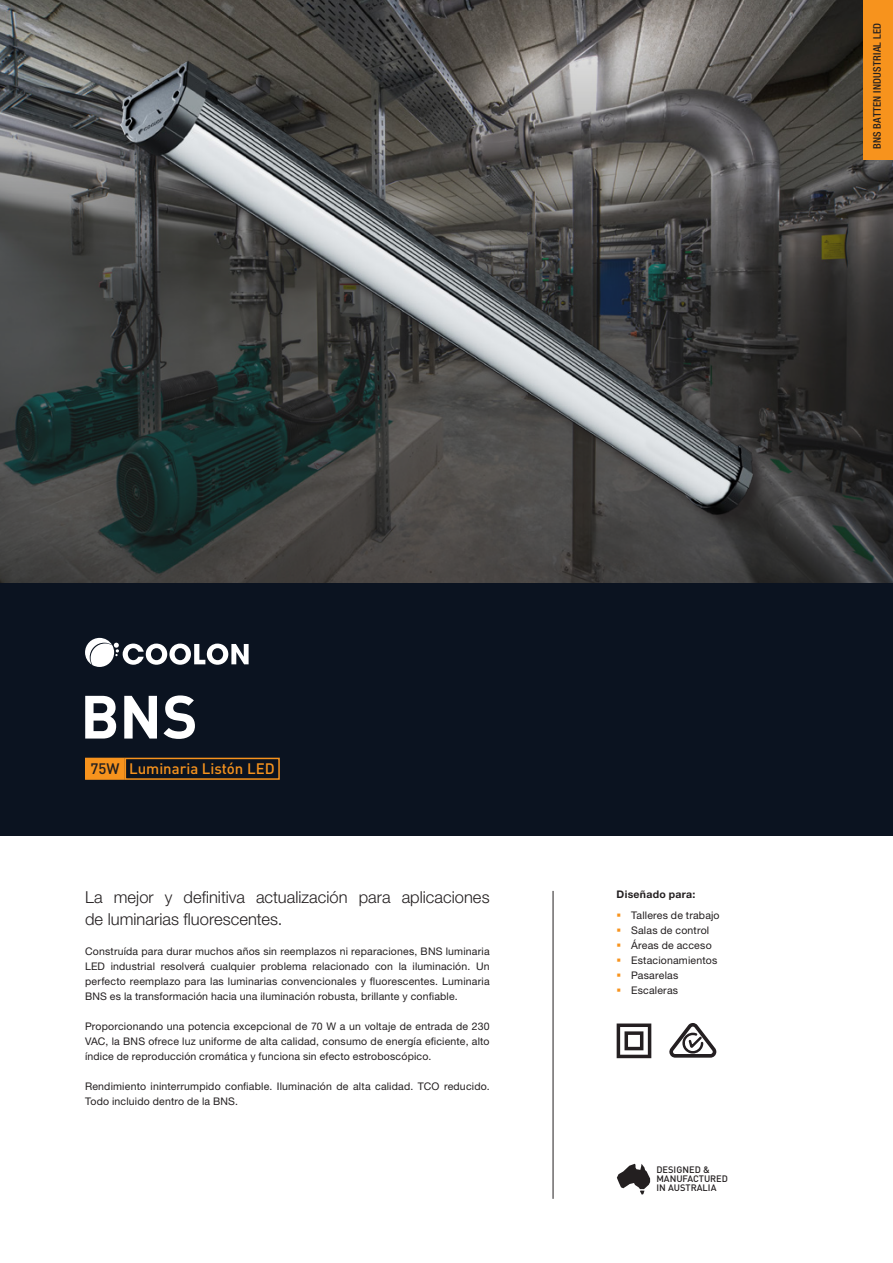
<style>
.page{position:relative;width:893px;height:1263px;background:#fff}
.page>*{position:absolute;margin:0;border:0;box-sizing:border-box;transform-origin:0 0}
.t1{font:700 60px "DIN Pro";color:#fff}
.t2{font:300 16.5px/22.5px "Helvetica Neue LT Std";color:#231f20}
.t3{font:500 15px "DIN Pro";color:#f7931d}
.t4{font:500 15px "DIN Pro";color:#231f20}
.t5{font:10.5px/15px "Helvetica Neue LT Std";letter-spacing:.015em;color:#231f20;text-align:justify}
.icon_ft_-_body{font:500 condensed 10.5px "Helvetica Neue LT Std";letter-spacing:.025em;color:#231f20}
.t6{font:700 10.5px "Helvetica Neue LT Std";letter-spacing:.025em;color:#231f20}
.t7{font:500 9.3px/9.3px "DIN Pro";color:#231f20}
</style>
<div class="page">
<div style="left:0;top:583px;width:893px;height:253px;background:#0b1320"></div>
<hr style="left:553px;top:891px;width:1px;height:308px;background:#231f20">
<svg style="left:617px;top:1164px;width:33px;height:31px"></svg>
<svg style="left:0;top:0;width:893px;height:583px;background:#474745"></svg>
<svg style="left:85px;top:638px;width:164px;height:29px"></svg>
<div style="left:863px;top:0;width:30px;height:159px;background:#f7931d"></div>
<div style="left:125px;top:758px;width:155px;height:22px;border:2px solid #f7931d"></div>
<div style="left:86px;top:758px;width:38px;height:21px;background:#f7931d"></div>
<div style="left:85px;top:758px;width:40px;height:22px;border:2px solid #f7931d"></div>
<img style="left:106px;top:60px;width:660px;height:467px">
<svg style="left:617px;top:1023px;width:34px;height:35px"></svg>
<svg style="left:669px;top:1023px;width:47px;height:35px"></svg>
<p class="icon_ft_-_body" style="left:871px;top:149px;width:127px;rotate:-90deg">BNS BATTEN INDUSTRIAL LED</p>
<p class="t1" style="left:80px;top:676px;width:119px">BNS</p>
<p class="t4" style="left:90px;top:759px;width:31px">75W</p>
<p class="t3" style="left:129px;top:759px;width:147px">Luminaria Listón LED</p>
<p class="t2" style="left:85px;top:885px;width:406px">La mejor y definitiva actualización para aplicaciones de luminarias fluorescentes.</p>
<p class="t5" style="left:85px;top:944px;width:406px">Construída para durar muchos años sin reemplazos ni reparaciones, BNS luminaria LED industrial resolverá cualquier problema relacionado con la iluminación. Un perfecto reemplazo para las luminarias convencionales y fluorescentes. Luminaria BNS es la transformación hacia una iluminación robusta, brillante y confiable.</p>
<p class="t5" style="left:85px;top:1019px;width:406px">Proporcionando una potencia excepcional de 70 W a un voltaje de entrada de 230<br>VAC, la BNS ofrece luz uniforme de alta calidad, consumo de energía eficiente, alto índice de reproducción cromática y funciona sin efecto estroboscópico.</p>
<p class="t5" style="left:85px;top:1079px;width:406px">Rendimiento ininterrumpido confiable. Iluminación de alta calidad. TCO reducido.<br>Todo incluido dentro de la BNS.</p>
<p class="t6" style="left:617px;top:888px;width:80px">Diseñado para:</p>
<p class="t5" style="left:631px;top:907px;width:90px">Talleres de trabajo</p>
<p class="t5" style="left:631px;top:922px;width:80px">Salas de control</p>
<p class="t5" style="left:631px;top:937px;width:82px">Áreas de acceso</p>
<p class="t5" style="left:631px;top:952px;width:88px">Estacionamientos</p>
<p class="t5" style="left:631px;top:967px;width:49px">Pasarelas</p>
<p class="t5" style="left:631px;top:982px;width:49px">Escaleras</p>
<p class="t7" style="left:656px;top:1164px;width:73px">DESIGNED &amp;<br>MANUFACTURED<br>IN AUSTRALIA</p>
</div>
